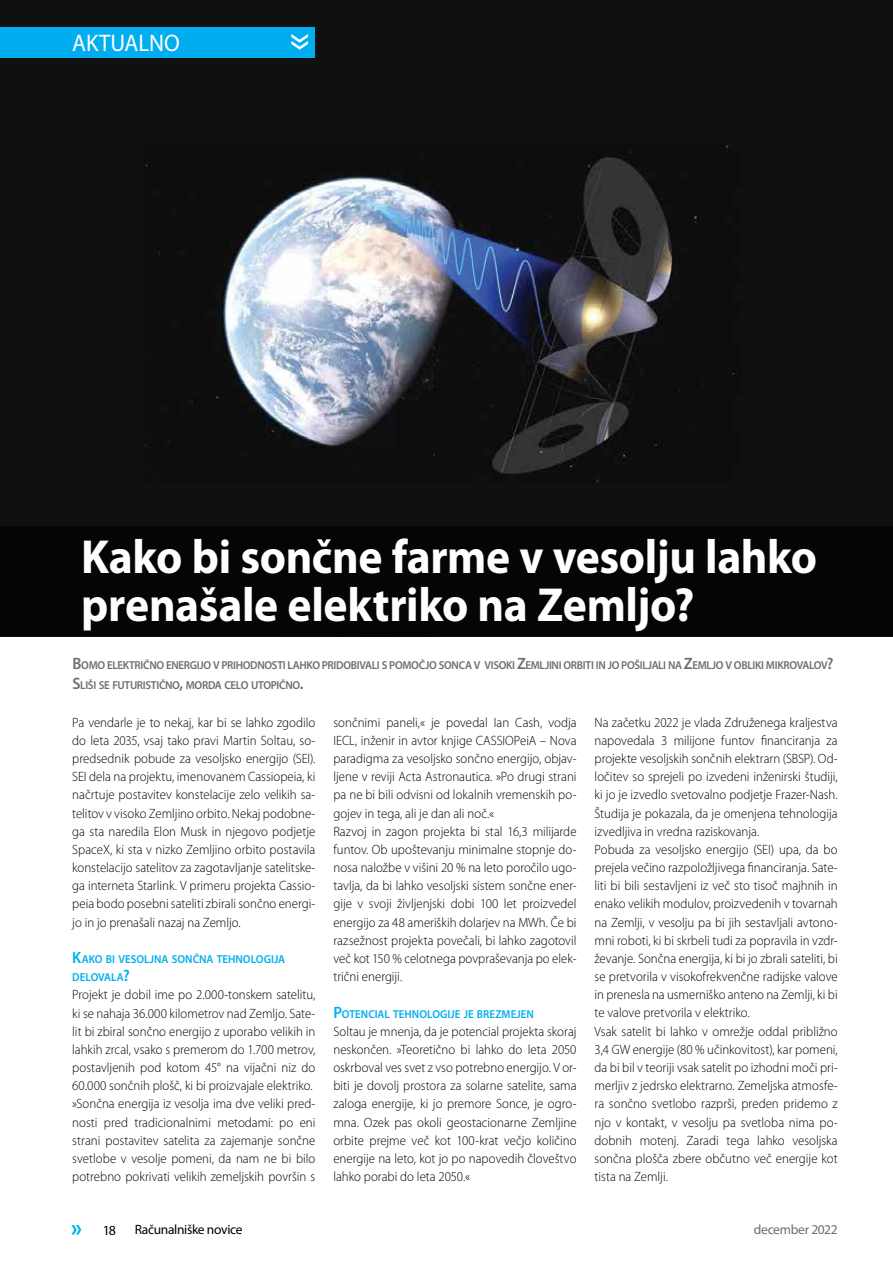
<style>
.page{position:relative;width:893px;height:1263px;background:#fff}
.page>*{position:absolute;margin:0;border:0;box-sizing:border-box;transform-origin:0 0}
.t1{font:700 48px/48px "Myriad Pro";letter-spacing:-.01em;color:#fff;scale:.95 1}
.t2{font:45px "Myriad Pro";color:#fff;scale:.95 1}
.t3{font:24px "Myriad Pro";color:#fff;scale:.95 1}
.t4{font:13.95px "Myriad Pro";color:#000}
.t5{font:300 13.5px/18.1px "Myriad Pro";color:#000;scale:.95 1}
.t6{font:13.5px "Myriad Pro";letter-spacing:-.025em;color:#000}
.t7{font:13.5px "Myriad Pro";letter-spacing:-.02em;color:#6d6e71}
.t8{font:600 11.55px/19.8px "Myriad Pro";letter-spacing:-.025em;color:#6d6e71;scale:.95 1}
.t9{font:600 11.55px/18.1px "Myriad Pro";color:#00aeef;scale:.95 1}
.s1{font-size:16.5px}
.s2{font-weight:700;font-size:24.75px;color:#00aeef}
</style>
<div class="page">
<img style="left:0;top:0;width:893px;height:637px">
<div style="left:0;top:527px;width:893px;height:109px;background:#000"></div>
<div style="left:0;top:27px;width:315px;height:31px;background:#00aeef"></div>
<h3 class="t3" style="left:72px;top:29px;width:115px">AKTUALNO</h3>
<h2 class="t2" style="left:331px;top:33px;width:20px;rotate:90deg">»</h2>
<h1 class="t1" style="left:81px;top:531px;width:776px">Kako bi sončne farme v vesolju lahko prenašale elektriko na Zemljo?</h1>
<p class="t8" style="left:72px;top:655px;width:802px"><span class="s1">B</span>OMO ELEKTRIČNO ENERGIJO V PRIHODNOSTI LAHKO PRIDOBIVALI S POMOČJO SONCA V VISOKI <span class="s1">Z</span>EMLJINI ORBITI IN JO POŠILJALI NA <span class="s1">Z</span>EMLJO V OBLIKI MIKROVALOV<span class="s1">?<br>S</span>LIŠI SE FUTURISTIČNO<span class="s1">,</span> MORDA CELO UTOPIČNO<span class="s1">.</span></p>
<p class="t5" style="left:72px;top:713px;width:257px;text-align:justify">Pa vendarle je to nekaj, kar bi se lahko zgodilo do leta 2035, vsaj tako pravi Martin Soltau, so&shy;predsednik pobude za vesoljsko energijo (SEI).<br>SEI dela na projektu, imenovanem Cassiopeia, ki načrtuje postavitev konstelacije zelo velikih sa&shy;telitov v visoko Zemljino orbito. Nekaj podobne&shy;ga sta naredila Elon Musk in njegovo podjetje SpaceX, ki sta v nizko Zemljino orbito postavila konstelacijo satelitov za zagotavljanje satelitske&shy;ga interneta Starlink. V primeru projekta Cassio&shy;peia bodo posebni sateliti zbirali sončno energi&shy;jo in jo prenašali nazaj na Zemljo.</p>
<p class="t9" style="left:72px;top:950px;width:226px"><span class="s1">K</span>AKO BI VESOLJNA SONČNA TEHNOLOGIJA<br>DELOVALA<span class="s1">?</span></p>
<p class="t5" style="left:72px;top:986px;width:257px">Projekt je dobil ime po 2.000-tonskem satelitu, ki se nahaja 36.000 kilometrov nad Zemljo. Sate&shy;lit bi zbiral sončno energijo z uporabo velikih in lahkih zrcal, vsako s premerom do 1.700 metrov, postavljenih pod kotom 45° na vijačni niz do 60.000 sončnih plošč, ki bi proizvajale elektriko. »Sončna energija iz vesolja ima dve veliki pred&shy;nosti pred tradicionalnimi metodami: po eni strani postavitev satelita za zajemanje sončne svetlobe v vesolje pomeni, da nam ne bi bilo potrebno pokrivati velikih zemeljskih površin s</p>
<p class="t5" style="left:333px;top:713px;width:257px">sončnimi paneli,« je povedal Ian Cash, vodja IECL, inženir in avtor knjige CASSIOPeiA – Nova paradigma za vesoljsko sončno energijo, objav&shy;ljene v reviji Acta Astronautica. »Po drugi strani pa ne bi bili odvisni od lokalnih vremenskih po&shy;gojev in tega, ali je dan ali noč.«<br>Razvoj in zagon projekta bi stal 16,3 milijarde funtov. Ob upoštevanju minimalne stopnje do&shy;nosa naložbe v višini 20 % na leto poročilo ugo&shy;tavlja, da bi lahko vesoljski sistem sončne ener&shy;gije v svoji življenjski dobi 100 let proizvedel energijo za 48 ameriških dolarjev na MWh. Če bi razsežnost projekta povečali, bi lahko zagotovil več kot 150 % celotnega povpraševanja po elek&shy;trični energiji.</p>
<p class="t9" style="left:333px;top:1004px;width:213px"><span class="s1">P</span>OTENCIAL TEHNOLOGIJE JE BREZMEJEN</p>
<p class="t5" style="left:333px;top:1022px;width:257px;text-align:justify">Soltau je mnenja, da je potencial projekta skoraj neskončen. »Teoretično bi lahko do leta 2050 oskrboval ves svet z vso potrebno energijo. V or&shy;biti je dovolj prostora za solarne satelite, sama zaloga energije, ki jo premore Sonce, je ogro&shy;mna. Ozek pas okoli geostacionarne Zemljine orbite prejme več kot 100-krat večjo količino energije na leto, kot jo po napovedih človeštvo lahko porabi do leta 2050.«</p>
<p class="t5" style="left:595px;top:713px;width:257px">Na začetku 2022 je vlada Združenega kraljestva napovedala 3 milijone funtov financiranja za projekte vesoljskih sončnih elektrarn (SBSP). Od&shy;ločitev so sprejeli po izvedeni inženirski študiji, ki jo je izvedlo svetovalno podjetje Frazer-Nash.<br>Študija je pokazala, da je omenjena tehnologija izvedljiva in vredna raziskovanja.<br>Pobuda za vesoljsko energijo (SEI) upa, da bo prejela večino razpoložljivega financiranja. Sate&shy;liti bi bili sestavljeni iz več sto tisoč majhnih in enako velikih modulov, proizvedenih v tovarnah na Zemlji, v vesolju pa bi jih sestavljali avtono&shy;mni roboti, ki bi skrbeli tudi za popravila in vzdr&shy;ževanje. Sončna energija, ki bi jo zbrali sateliti, bi se pretvorila v visokofrekvenčne radijske valove in prenesla na usmerniško anteno na Zemlji, ki bi te valove pretvorila v elektriko.<br>Vsak satelit bi lahko v omrežje oddal približno 3,4 GW energije (80 % učinkovitost), kar pomeni, da bi bil v teoriji vsak satelit po izhodni moči pri&shy;merljiv z jedrsko elektrarno. Zemeljska atmosfe&shy;ra sončno svetlobo razprši, preden pridemo z njo v kontakt, v vesolju pa svetloba nima po&shy;dobnih motenj. Zaradi tega lahko vesoljska sončna plošča zbere občutno več energije kot tista na Zemlji.</p>
<p class="t4" style="left:71px;top:1221px;width:46px"><span class="s2">»</span> 18</p>
<p class="t6" style="left:135px;top:1221px;width:109px">Računalniške novice</p>
<p class="t7" style="left:754px;top:1221px;width:85px">december 2022</p>
</div>
